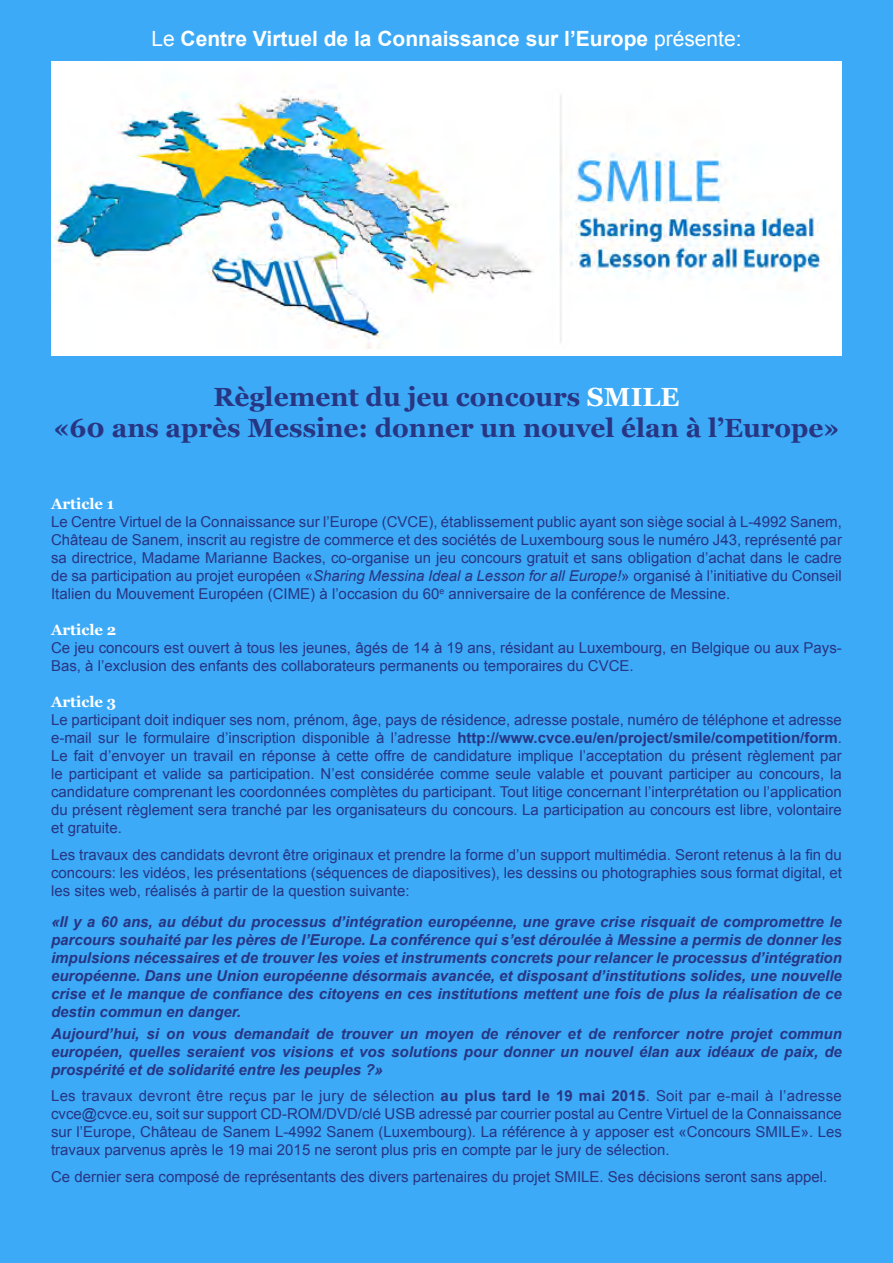
<style>
.page{position:relative;width:893px;height:1263px;background:#3caaf7}
.page>*{position:absolute;margin:0;border:0;box-sizing:border-box;transform-origin:0 0}
.t1{font:700 26.25px/31.5px "Georgia";color:#283583;text-align:center}
.t2{font:700 21px "Arial";color:#fff}
.t3{font:15px/18px "Arial";color:#283583;text-align:justify}
.t4{font:italic 700 15px/18px "Arial";color:#283583;text-align:justify}
.t5{font:700 15px "Georgia";color:#fff}
.s1{font-weight:400}
.s2{color:#fff}
.s3{font-style:italic}
.s4{font-weight:700}
</style>
<div class="page">
<img style="left:51px;top:62px;width:791px;height:293px">
<h2 class="t2" style="left:151px;top:25px;width:592px"><span class="s1">Le</span> Centre Virtuel de la Connaissance sur l’Europe <span class="s1">présente:</span></h2>
<h1 class="t1" style="left:54px;top:381px;width:787px">Règlement du jeu concours <span class="s2">SMILE<br></span>«60 ans après Messine: donner un nouvel élan à l’Europe»</h1>
<p class="t5" style="left:51px;top:496px;width:65px">Article 1</p>
<p class="t3" style="left:51px;top:513px;width:792px">Le Centre Virtuel de la Connaissance sur l’Europe (CVCE), établissement public ayant son siège social à L-4992 Sanem, Château de Sanem, inscrit au registre de commerce et des sociétés de Luxembourg sous le numéro J43, représenté par sa directrice, Madame Marianne Backes, co-organise un jeu concours gratuit et sans obligation d’achat dans le cadre de sa participation au projet européen «<span class="s3">Sharing Messina Ideal a Lesson for all Europe!</span>» organisé à l’initiative du Conseil Italien du Mouvement Européen (CIME) à l’occasion du 60<sup>e</sup> anniversaire de la conférence de Messine.</p>
<p class="t5" style="left:51px;top:622px;width:67px">Article 2</p>
<p class="t3" style="left:51px;top:639px;width:792px">Ce jeu concours est ouvert à tous les jeunes, âgés de 14 à 19 ans, résidant au Luxembourg, en Belgique ou aux Pays-<br>Bas, à l’exclusion des enfants des collaborateurs permanents ou temporaires du CVCE.</p>
<p class="t5" style="left:51px;top:694px;width:67px">Article 3</p>
<p class="t3" style="left:51px;top:711px;width:792px">Le participant doit indiquer ses nom, prénom, âge, pays de résidence, adresse postale, numéro de téléphone et adresse e-mail sur le formulaire d’inscription disponible à l’adresse <span class="s4">http://www.cvce.eu/en/project/smile/competition/form</span>.<br>Le fait d’envoyer un travail en réponse à cette offre de candidature implique l’acceptation du présent règlement par le participant et valide sa participation. N’est considérée comme seule valable et pouvant participer au concours, la candidature comprenant les coordonnées complètes du participant. Tout litige concernant l’interprétation ou l’application du présent règlement sera tranché par les organisateurs du concours. La participation au concours est libre, volontaire et gratuite.</p>
<p class="t3" style="left:51px;top:846px;width:792px">Les travaux des candidats devront être originaux et prendre la forme d’un support multimédia. Seront retenus à la fin du concours: les vidéos, les présentations (séquences de diapositives), les dessins ou photographies sous format digital, et les sites web, réalisés à partir de la question suivante:</p>
<p class="t4" style="left:51px;top:913px;width:792px">«Il y a 60 ans, au début du processus d’intégration européenne, une grave crise risquait de compromettre le parcours souhaité par les pères de l’Europe. La conférence qui s’est déroulée à Messine a permis de donner les impulsions nécessaires et de trouver les voies et instruments concrets pour relancer le processus d’intégration européenne. Dans une Union européenne désormais avancée, et disposant d’institutions solides, une nouvelle crise et le manque de confiance des citoyens en ces institutions mettent une fois de plus la réalisation de ce destin commun en danger.</p>
<p class="t4" style="left:51px;top:1025px;width:792px">Aujourd’hui, si on vous demandait de trouver un moyen de rénover et de renforcer notre projet commun européen, quelles seraient vos visions et vos solutions pour donner un nouvel élan aux idéaux de paix, de prospérité et de solidarité entre les peuples ?»</p>
<p class="t3" style="left:51px;top:1087px;width:792px">Les travaux devront être reçus par le jury de sélection <span class="s4">au plus tard le 19 mai 2015</span>. Soit par e-mail à l’adresse cvce@cvce.eu, soit sur support CD-ROM/DVD/clé USB adressé par courrier postal au Centre Virtuel de la Connaissance sur l’Europe, Château de Sanem L-4992 Sanem (Luxembourg). La référence à y apposer est «Concours SMILE». Les travaux parvenus après le 19 mai 2015 ne seront plus pris en compte par le jury de sélection.</p>
<p class="t3" style="left:51px;top:1168px;width:778px">Ce dernier sera composé de représentants des divers partenaires du projet SMILE. Ses décisions seront sans appel.</p>
</div>
